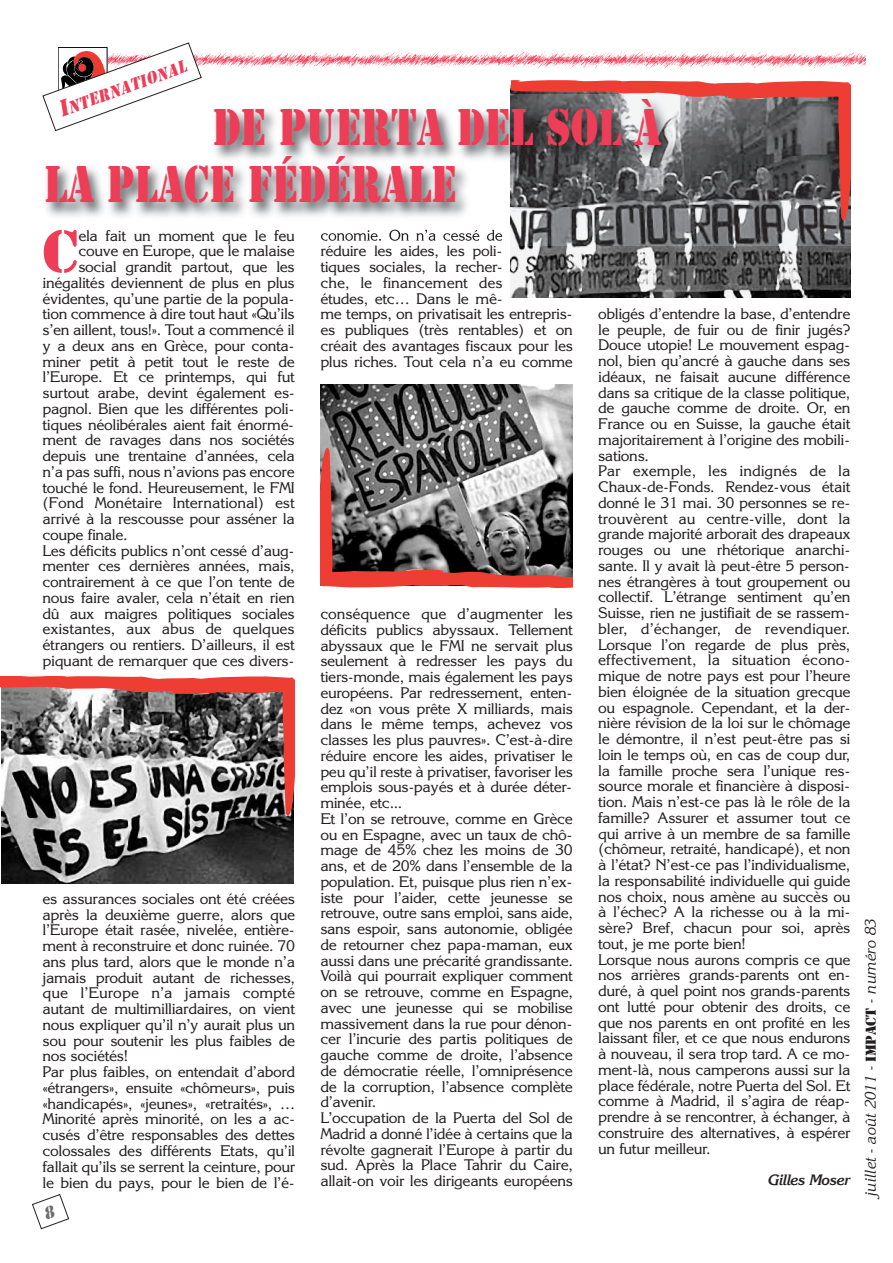
<style>
.page{position:relative;width:893px;height:1263px;background:#fff}
.page>*{position:absolute;margin:0;border:0;box-sizing:border-box;transform-origin:0 0}
.t1{font:62.1px "Army";color:#ee3d56}
.t2{font:54px/57px "Army";color:#ee3d56;scale:.8 1}
.t3{font:italic 18px "Army";color:#ee3d56;scale:.9 1}
.t4{font:15px/15.8px "Korinna";letter-spacing:-.025em;color:#231f20}
.t5{font:italic 15px "Korinna";color:#231f20}
.t6{font:15px "Korinna";letter-spacing:-.005em;color:#231f20}
.t7{font:italic 700 15px "Korinna IT Cby BT";letter-spacing:-.025em;color:#231f20}
.s1{font-size:24px}
.s2{font-family:"Army";font-style:normal}
</style>
<div class="page">
<img style="left:320px;top:384px;width:253px;height:50px">
<img style="left:510px;top:85px;width:340px;height:213px">
<img style="left:46px;top:94px;width:805px;height:152px">
<img style="left:321px;top:230px;width:113px;height:11px">
<img style="left:202px;top:50px;width:664px;height:20px">
<svg style="left:42px;top:42px;width:160px;height:90px"></svg>
<img style="left:1px;top:830px;width:292px;height:53px">
<svg style="left:320px;top:434px;width:253px;height:154px;background:#7e6867"></svg>
<svg style="left:0;top:676px;width:295px;height:154px;background:#8a7675"></svg>
<svg style="left:511px;top:224px;width:339px;height:11px;background:#6e6e70"></svg>
<svg style="left:511px;top:81px;width:339px;height:143px;background:#776364"></svg>
<svg style="left:32px;top:1194px;width:37px;height:36px"></svg>
<p class="t3" style="left:56px;top:102px;width:151px;rotate:-20deg"><span class="s1">I</span>NTERNATIONAL</p>
<h2 class="t2" style="left:44px;top:99px;width:773px;text-indent:168px">DE PUERTA DEL SOL À<br>LA PLACE FÉDÉRALE</h2>
<h1 class="t1" style="left:43px;top:216px;width:38px">C</h1>
<p class="t4" style="left:78px;top:227px;width:218px">ela fait un moment que le feu</p>
<p class="t4" style="left:78px;top:243px;width:218px">couve en Europe, que le malaise</p>
<p class="t4" style="left:78px;top:259px;width:218px">social grandit partout, que les</p>
<p class="t4" style="left:43px;top:275px;width:254px">inégalités deviennent de plus en plus</p>
<p class="t4" style="left:43px;top:290px;width:253px">évidentes, qu’une partie de la popula-</p>
<p class="t4" style="left:43px;top:306px;width:254px">tion commence à dire tout haut «Qu’ils</p>
<p class="t4" style="left:43px;top:322px;width:254px">s’en aillent, tous!». Tout a commencé il</p>
<p class="t4" style="left:43px;top:338px;width:253px">y a deux ans en Grèce, pour conta-</p>
<p class="t4" style="left:43px;top:353px;width:254px">miner petit à petit tout le reste de</p>
<p class="t4" style="left:43px;top:369px;width:254px">l’Europe. Et ce printemps, qui fut</p>
<p class="t4" style="left:43px;top:385px;width:254px">surtout arabe, devint également es-</p>
<p class="t4" style="left:43px;top:401px;width:253px">pagnol. Bien que les différentes poli-</p>
<p class="t4" style="left:43px;top:416px;width:253px">tiques néolibérales aient fait énormé-</p>
<p class="t4" style="left:43px;top:432px;width:254px">ment de ravages dans nos sociétés</p>
<p class="t4" style="left:43px;top:448px;width:254px">depuis une trentaine d’années, cela</p>
<p class="t4" style="left:43px;top:464px;width:254px">n’a pas suffi, nous n’avions pas encore</p>
<p class="t4" style="left:43px;top:479px;width:254px">touché le fond. Heureusement, le FMI</p>
<p class="t4" style="left:43px;top:495px;width:254px">(Fond Monétaire International) est</p>
<p class="t4" style="left:43px;top:511px;width:254px">arrivé à la rescousse pour asséner la</p>
<p class="t4" style="left:43px;top:527px;width:87px">coupe finale.</p>
<p class="t4" style="left:43px;top:542px;width:253px">Les déficits publics n’ont cessé d’aug-</p>
<p class="t4" style="left:43px;top:558px;width:254px">menter ces dernières années, mais,</p>
<p class="t4" style="left:43px;top:574px;width:254px">contrairement à ce que l’on tente de</p>
<p class="t4" style="left:43px;top:590px;width:254px">nous faire avaler, cela n’était en rien</p>
<p class="t4" style="left:43px;top:605px;width:254px">dû aux maigres politiques sociales</p>
<p class="t6" style="left:43px;top:620px;width:254px">existantes, aux abus de quelques</p>
<p class="t4" style="left:43px;top:637px;width:254px">étrangers ou rentiers. D’ailleurs, il est</p>
<p class="t4" style="left:43px;top:653px;width:253px">piquant de remarquer que ces divers-</p>
<p class="t4" style="left:43px;top:891px;width:254px">es assurances sociales ont été créées après la deuxième guerre, alors que l’Europe était rasée, nivelée, entière&shy;ment à reconstruire et donc ruinée. 70 ans plus tard, alors que le monde n’a jamais produit autant de richesses, que l’Europe n’a jamais compté autant de multimilliardaires, on vient nous expliquer qu’il n’y aurait plus un sou pour soutenir les plus faibles de nos sociétés!<br>Par plus faibles, on entendait d’abord «étrangers», ensuite «chômeurs», puis «handicapés», «jeunes», «retraités», … Minorité après minorité, on les a ac&shy;cusés d’être responsables des dettes colossales des différents Etats, qu’il fallait qu’ils se serrent la ceinture, pour le bien du pays, pour le bien de l’é-</p>
<p class="t4" style="left:320px;top:243px;width:254px">réduire les aides, les poli-<br>tiques sociales, la recher-<br>che, le financement des<br>études, etc… Dans le mê-<br>me temps, on privatisait les entrepris&shy;es publiques (très rentables) et on créait des avantages fiscaux pour les plus riches. Tout cela n’a eu comme</p>
<p class="t4" style="left:320px;top:606px;width:254px">conséquence que d’augmenter les déficits publics abyssaux. Tellement abyssaux que le FMI ne servait plus seulement à redresser les pays du tiers-monde, mais également les pays européens. Par redressement, enten&shy;dez «on vous prête X milliards, mais dans le même temps, achevez vos classes les plus pauvres». C’est-à-dire réduire encore les aides, privatiser le peu qu’il reste à privatiser, favoriser les emplois sous-payés et à durée déter&shy;minée, etc...<br>Et l’on se retrouve, comme en Grèce ou en Espagne, avec un taux de chô&shy;mage de 45% chez les moins de 30 ans, et de 20% dans l’ensemble de la population. Et, puisque plus rien n’ex&shy;iste pour l’aider, cette jeunesse se retrouve, outre sans emploi, sans aide, sans espoir, sans autonomie, obligée de retourner chez papa-maman, eux aussi dans une précarité grandissante.<br>Voilà qui pourrait expliquer comment on se retrouve, comme en Espagne, avec une jeunesse qui se mobilise massivement dans la rue pour dénon&shy;cer l’incurie des partis politiques de gauche comme de droite, l’absence de démocratie réelle, l’omniprésence de la corruption, l’absence complète d’avenir.<br>L’occupation de la Puerta del Sol de Madrid a donné l’idée à certains que la révolte gagnerait l’Europe à partir du sud. Après la Place Tahrir du Caire, allait-on voir les dirigeants européens</p>
<p class="t4" style="left:598px;top:306px;width:254px">obligés d’entendre la base, d’entendre le peuple, de fuir ou de finir jugés?<br>Douce utopie! Le mouvement espag&shy;nol, bien qu’ancré à gauche dans ses idéaux, ne faisait aucune différence dans sa critique de la classe politique, de gauche comme de droite. Or, en France ou en Suisse, la gauche était majoritairement à l’origine des mobili&shy;sations.<br>Par exemple, les indignés de la Chaux-de-Fonds. Rendez-vous était donné le 31 mai. 30 personnes se re&shy;trouvèrent au centre-ville, dont la grande majorité arborait des drapeaux rouges ou une rhétorique anarchi&shy;sante. Il y avait là peut-être 5 person&shy;nes étrangères à tout groupement ou collectif. L’étrange sentiment qu’en Suisse, rien ne justifiait de se rassem&shy;bler, d’échanger, de revendiquer.<br>Lorsque l’on regarde de plus près, effectivement, la situation écono&shy;mique de notre pays est pour l’heure bien éloignée de la situation grecque ou espagnole. Cependant, et la der&shy;nière révision de la loi sur le chômage le démontre, il n’est peut-être pas si loin le temps où, en cas de coup dur, la famille proche sera l’unique res&shy;source morale et financière à disposi&shy;tion. Mais n’est-ce pas là le rôle de la famille? Assurer et assumer tout ce qui arrive à un membre de sa famille (chômeur, retraité, handicapé), et non à l’état? N’est-ce pas l’individualisme, la responsabilité individuelle qui guide nos choix, nous amène au succès ou à l’échec? A la richesse ou à la mi&shy;sère? Bref, chacun pour soi, après tout, je me porte bien!<br>Lorsque nous aurons compris ce que nos arrières grands-parents ont en&shy;duré, à quel point nos grands-parents ont lutté pour obtenir des droits, ce que nos parents en ont profité en les laissant filer, et ce que nous endurons à nouveau, il sera trop tard. A ce mo&shy;ment-là, nous camperons aussi sur la place fédérale, notre Puerta del Sol. Et comme à Madrid, il s’agira de réap&shy;prendre à se rencontrer, à échanger, à construire des alternatives, à espérer un futur meilleur.</p>
<p class="t7" style="left:768px;top:1171px;width:84px">Gilles Moser</p>
<p class="t5" style="left:862px;top:1197px;width:279px;rotate:-90deg">juillet - août 2011 - <span class="s2">IMPACT</span> - numéro 83</p>
</div>
